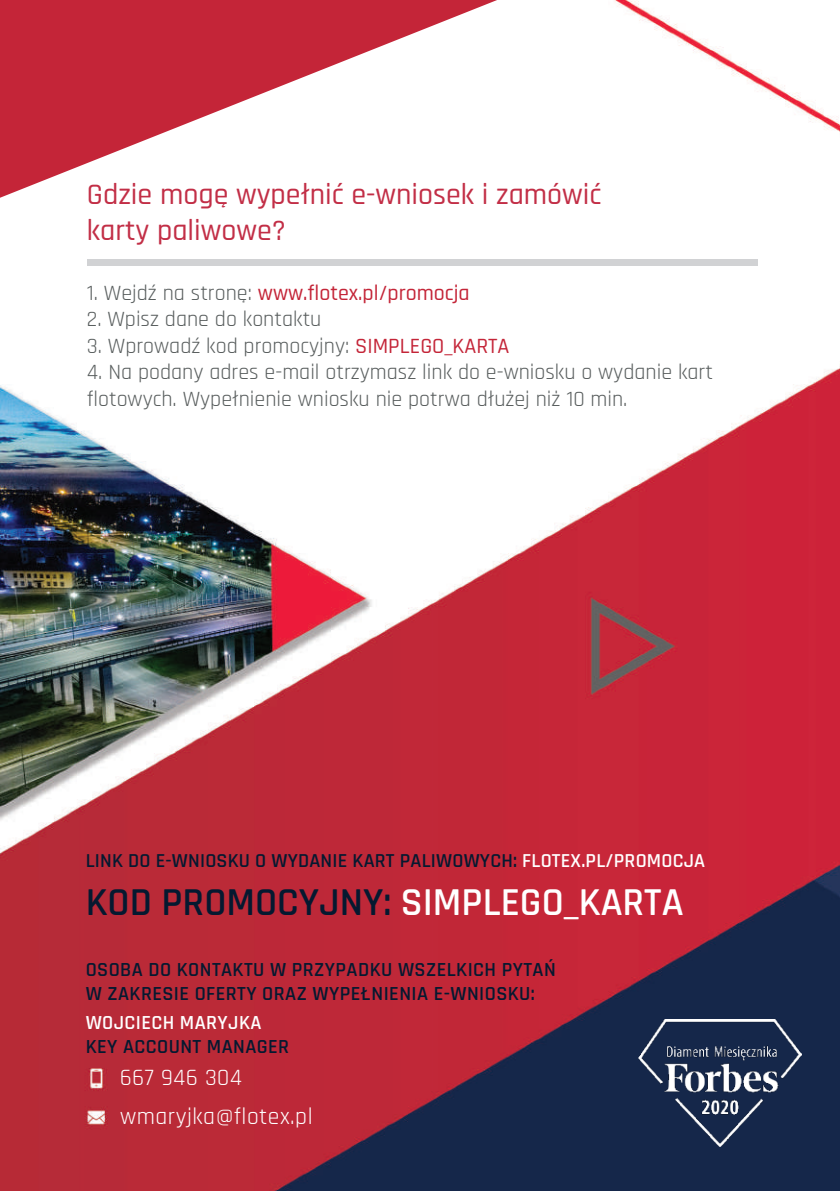
<style>
.page{position:relative;width:840px;height:1191px;background:#fff}
.page>*{position:absolute;margin:0;border:0;box-sizing:border-box;transform-origin:0 0}
.t1{font:600 40px "Rajdhani";color:#051930}
.t2{font:500 30px/36px "Rajdhani";color:#c22e46}
.t3{font:23.6px/38.8px "Rajdhani";letter-spacing:.02em;color:#fff}
.t4{font:22px/26.4px "Rajdhani";color:#595e5e}
.t5{font:500 22px "Rajdhani";color:#c42538}
.t6{font:600 20.2px/24.2px "Rajdhani";letter-spacing:.02em;color:#051930}
.t7{font:600 20.2px "Rajdhani";letter-spacing:.02em;color:#fff}
.t8{font:600 20px "Rajdhani";letter-spacing:.01em;color:#051930}
.s1{font-weight:400;color:#595e5e}
.s2{font-weight:500;color:#c42538}
.s3{color:#fff}
</style>
<div class="page">
<img style="left:0;top:0;width:839px;height:1191px">
<div style="left:87px;top:259px;width:670px;height:7px;background:#d1d2d4"></div>
<svg style="left:0;top:0;width:497px;height:198px"></svg>
<img style="left:638px;top:1019px;width:162px;height:127px">
<h2 class="t2" style="left:87px;top:177px;width:516px">Gdzie mogę wypełnić e-wniosek i zamówić karty paliwowe?</h2>
<p class="t5" style="left:87px;top:280px;width:384px"><span class="s1">1. Wejdź na stronę:</span> www.flotex.pl/promocja</p>
<p class="t4" style="left:87px;top:307px;width:236px">2. Wpisz dane do kontaktu</p>
<p class="t4" style="left:87px;top:333px;width:424px">3. Wprowadź kod promocyjny: <span class="s2">SIMPLEGO_KARTA</span></p>
<p class="t4" style="left:87px;top:359px;width:627px">4. Na podany adres e-mail otrzymasz link do e-wniosku o wydanie kart flotowych. Wypełnienie wniosku nie potrwa dłużej niż 10 min.</p>
<p class="t8" style="left:86px;top:848px;width:620px">LINK DO E-WNIOSKU O WYDANIE KART PALIWOWYCH: <span class="s3">FLOTEX.PL/PROMOCJA</span></p>
<h1 class="t1" style="left:86px;top:879px;width:599px">KOD PROMOCYJNY: <span class="s3">SIMPLEGO_KARTA</span></h1>
<p class="t6" style="left:86px;top:957px;width:471px">OSOBA DO KONTAKTU W PRZYPADKU WSZELKICH PYTAŃ<br>W ZAKRESIE OFERTY ORAZ WYPEŁNIENIA E-WNIOSKU:</p>
<p class="t7" style="left:86px;top:1010px;width:177px">WOJCIECH MARYJKA</p>
<p class="t6" style="left:86px;top:1035px;width:205px">KEY ACCOUNT MANAGER</p>
<p class="t3" style="left:120px;top:1059px;width:194px">667 946 304 wmaryjka@flotex.pl</p>
</div>
